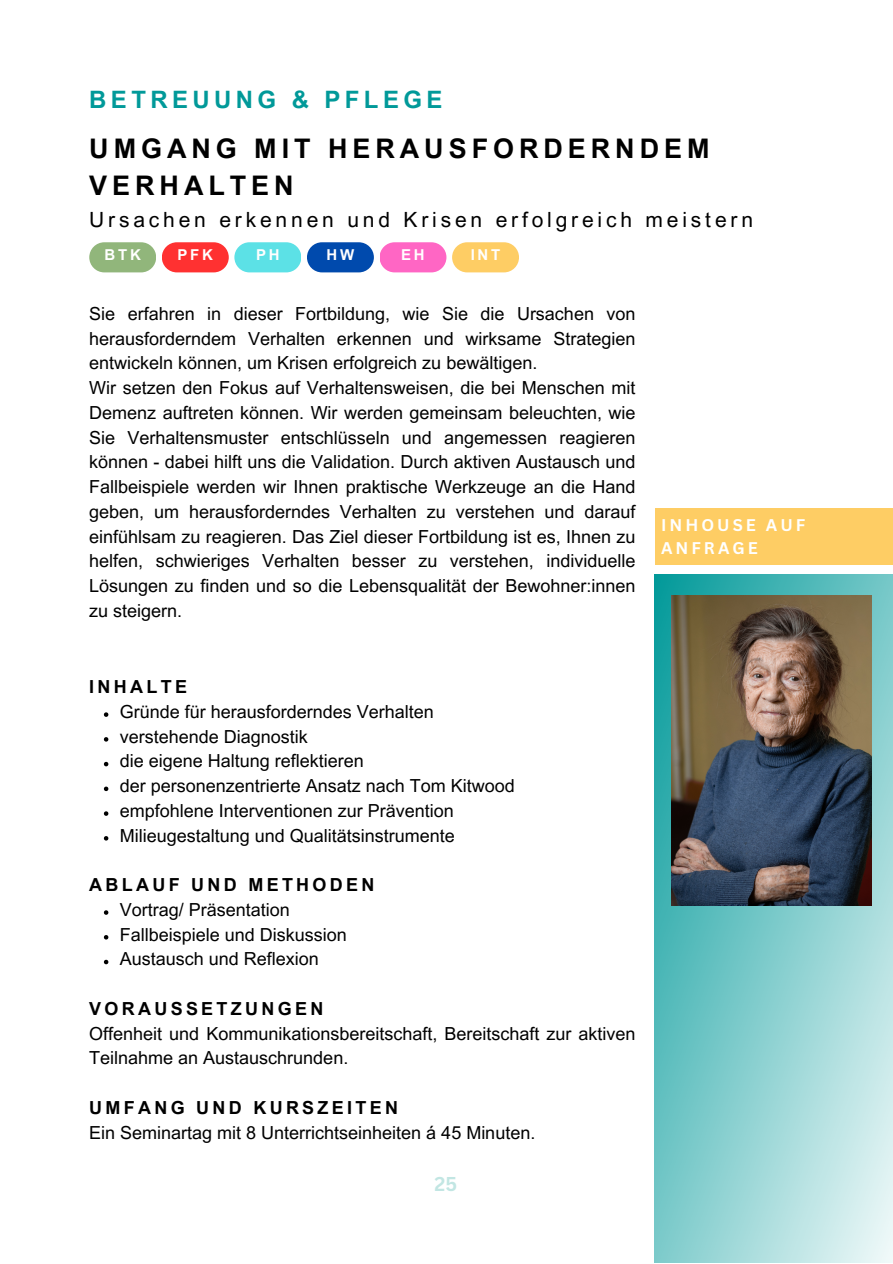
<style>
.page{position:relative;width:893px;height:1264px;background:#fff}
.page>*{position:absolute;margin:0;border:0;box-sizing:border-box;transform-origin:0 0}
.t1{font:700 27px/37px "Arial MT Pro";letter-spacing:.185em;color:#000}
.t2{font:700 24px "Arial MT Pro";letter-spacing:.185em;color:#019999}
.t3{font:21px "Arial MT Pro";letter-spacing:.185em;color:#000}
.t4{font:700 19.5px "Canva Sans";color:#c2e6e3}
.t5{font:18px/24.8px "Arial MT Pro";color:#000;text-align:justify}
.t6{font:700 18px "Arial MT Pro";letter-spacing:.185em;color:#000}
.t7{font:700 16.5px "Canva Sans";letter-spacing:.185em;color:#fff}
.t8{font:700 15px "Arial MT Pro";letter-spacing:.185em;color:#fff}
</style>
<div class="page">
<div style="left:89px;top:242px;width:67px;height:30px;background:#91b67b;border-radius:15px"></div>
<svg style="left:655px;top:574px;width:237px;height:688px;background:#8cd0d0"></svg>
<div style="left:655px;top:508px;width:237px;height:57px;background:#fecd64"></div>
<div style="left:162px;top:242px;width:67px;height:30px;background:#ff3131;border-radius:15px"></div>
<div style="left:234px;top:242px;width:67px;height:30px;background:#5ce1e6;border-radius:15px"></div>
<div style="left:307px;top:242px;width:67px;height:30px;background:#004aad;border-radius:15px"></div>
<div style="left:379px;top:242px;width:67px;height:30px;background:#ff66c4;border-radius:15px"></div>
<div style="left:452px;top:242px;width:67px;height:30px;background:#fecd64;border-radius:15px"></div>
<img style="left:671px;top:595px;width:200px;height:310px">
<svg style="left:104px;top:712px;width:4px;height:5px"></svg>
<svg style="left:104px;top:737px;width:4px;height:4px"></svg>
<svg style="left:104px;top:761px;width:4px;height:5px"></svg>
<svg style="left:104px;top:786px;width:4px;height:5px"></svg>
<svg style="left:104px;top:811px;width:4px;height:4px"></svg>
<svg style="left:104px;top:836px;width:4px;height:4px"></svg>
<svg style="left:104px;top:910px;width:4px;height:4px"></svg>
<svg style="left:104px;top:935px;width:4px;height:4px"></svg>
<svg style="left:104px;top:959px;width:4px;height:5px"></svg>
<p class="t2" style="left:89px;top:91px;width:354px">BETREUUNG &amp; PFLEGE</p>
<p class="t1" style="left:89px;top:133px;width:621px">UMGANG MIT HERAUSFORDERNDEM<br>VERHALTEN</p>
<p class="t3" style="left:89px;top:211px;width:665px">Ursachen erkennen und Krisen erfolgreich meistern</p>
<p class="t8" style="left:105px;top:249px;width:38px">BTK</p>
<p class="t8" style="left:177px;top:249px;width:37px">PFK</p>
<p class="t8" style="left:256px;top:249px;width:25px">PH</p>
<p class="t8" style="left:326px;top:249px;width:29px">HW</p>
<p class="t8" style="left:401px;top:249px;width:25px">EH</p>
<p class="t8" style="left:470px;top:249px;width:31px">INT</p>
<p class="t5" style="left:89px;top:303px;width:547px">Sie erfahren in dieser Fortbildung, wie Sie die Ursachen von herausforderndem Verhalten erkennen und wirksame Strategien entwickeln können, um Krisen erfolgreich zu bewältigen.</p>
<p class="t5" style="left:89px;top:378px;width:547px">Wir setzen den Fokus auf Verhaltensweisen, die bei Menschen mit Demenz auftreten können. Wir werden gemeinsam beleuchten, wie Sie Verhaltensmuster entschlüsseln und angemessen reagieren können - dabei hilft uns die Validation. Durch aktiven Austausch und Fallbeispiele werden wir Ihnen praktische Werkzeuge an die Hand geben, um herausforderndes Verhalten zu verstehen und darauf einfühlsam zu reagieren. Das Ziel dieser Fortbildung ist es, Ihnen zu helfen, schwieriges Verhalten besser zu verstehen, individuelle Lösungen zu finden und so die Lebensqualität der Bewohner:innen zu steigern.</p>
<p class="t6" style="left:89px;top:680px;width:99px">INHALTE</p>
<p class="t5" style="left:120px;top:701px;width:315px">Gründe für herausforderndes Verhalten</p>
<p class="t5" style="left:120px;top:726px;width:189px">verstehende Diagnostik</p>
<p class="t5" style="left:120px;top:751px;width:245px">die eigene Haltung reflektieren</p>
<p class="t5" style="left:120px;top:775px;width:396px">der personenzentrierte Ansatz nach Tom Kitwood</p>
<p class="t5" style="left:120px;top:800px;width:335px">empfohlene Interventionen zur Prävention</p>
<p class="t5" style="left:120px;top:825px;width:336px">Milieugestaltung und Qualitätsinstrumente</p>
<p class="t6" style="left:89px;top:878px;width:287px">ABLAUF UND METHODEN</p>
<p class="t5" style="left:120px;top:899px;width:171px">Vortrag/ Präsentation</p>
<p class="t5" style="left:120px;top:924px;width:228px">Fallbeispiele und Diskussion</p>
<p class="t5" style="left:120px;top:948px;width:200px">Austausch und Reflexion</p>
<p class="t6" style="left:89px;top:1001px;width:235px">VORAUSSETZUNGEN</p>
<p class="t5" style="left:89px;top:1023px;width:547px">Offenheit und Kommunikationsbereitschaft, Bereitschaft zur aktiven<br>Teilnahme an Austauschrunden.</p>
<p class="t6" style="left:89px;top:1100px;width:310px">UMFANG UND KURSZEITEN</p>
<p class="t5" style="left:89px;top:1122px;width:447px">Ein Seminartag mit 8 Unterrichtseinheiten á 45 Minuten.</p>
<p class="t4" style="left:434px;top:1170px;width:24px">25</p>
<p class="t7" style="left:661px;top:513px;width:146px">INHOUSE AUF</p>
<p class="t7" style="left:661px;top:536px;width:98px">ANFRAGE</p>
</div>
